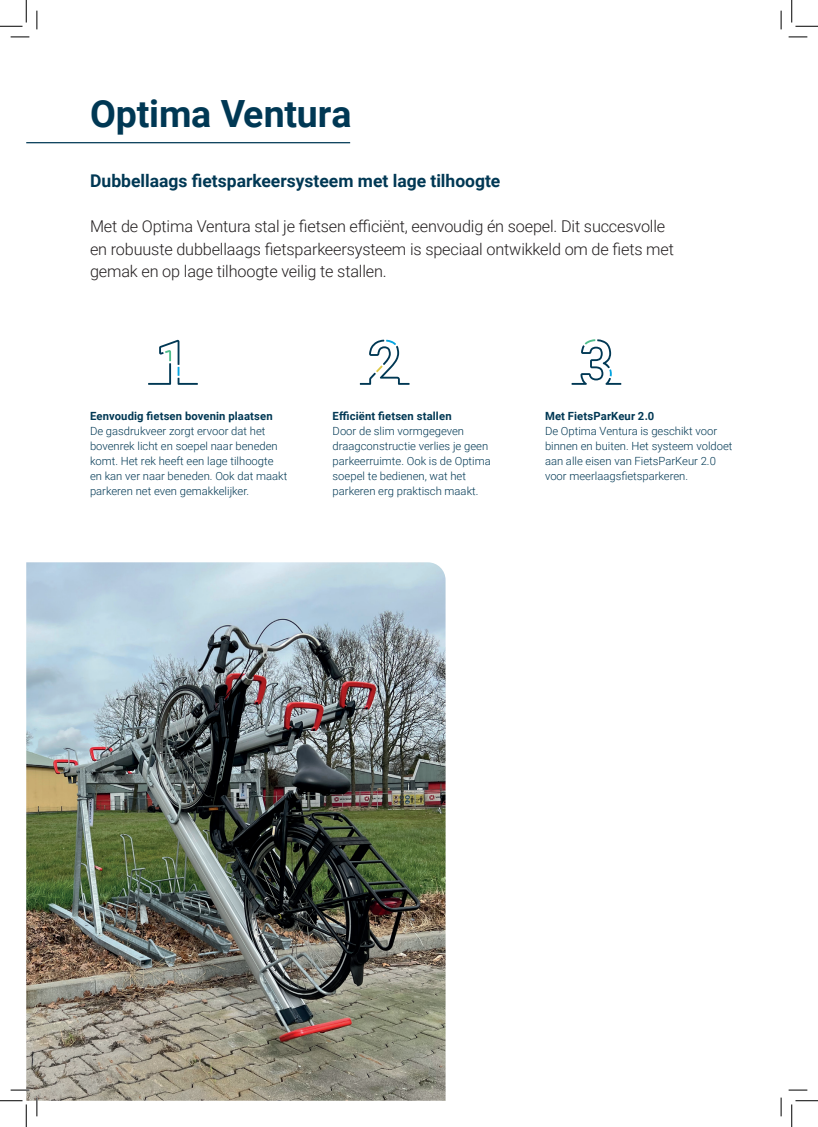
<style>
.page{position:relative;width:818px;height:1127px;background:#fff}
.page>*{position:absolute;margin:0;border:0;box-sizing:border-box;transform-origin:0 0}
.t1{font:700 37.5px "Roboto";letter-spacing:-.005em;color:#003854}
.t2{font:700 17.5px "Roboto";color:#003854}
.t3{font:300 16.25px/22.5px "Roboto";letter-spacing:-.01em;color:#231f20}
.t4{font:300 11.25px/15px "Roboto";color:#003854}
.t5{font:700 11.25px "Roboto";letter-spacing:.015em;color:#003854}
</style>
<div class="page">
<img style="left:26px;top:562px;width:419px;height:538px">
<hr style="left:26px;top:142px;width:324px;height:1px;background:#003854">
<svg style="left:571px;top:339px;width:50px;height:46px"></svg>
<svg style="left:148px;top:340px;width:50px;height:45px"></svg>
<svg style="left:360px;top:339px;width:49px;height:46px"></svg>
<svg style="left:11px;top:36px;width:18px;height:2px"></svg>
<svg style="left:788px;top:36px;width:19px;height:2px"></svg>
<svg style="left:11px;top:1088px;width:18px;height:2px"></svg>
<svg style="left:788px;top:1089px;width:19px;height:1px"></svg>
<svg style="left:36px;top:11px;width:2px;height:18px"></svg>
<svg style="left:36px;top:1097px;width:2px;height:18px"></svg>
<svg style="left:780px;top:11px;width:2px;height:18px"></svg>
<svg style="left:780px;top:1097px;width:2px;height:18px"></svg>
<svg style="left:0;top:0;width:27px;height:27px"></svg>
<svg style="left:0;top:1100px;width:27px;height:26px"></svg>
<svg style="left:791px;top:0;width:27px;height:27px"></svg>
<svg style="left:791px;top:1100px;width:27px;height:26px"></svg>
<h1 class="t1" style="left:90px;top:87px;width:263px">Optima Ventura</h1>
<h2 class="t2" style="left:90px;top:168px;width:412px">Dubbellaags fietsparkeersysteem met lage tilhoogte</h2>
<h3 class="t3" style="left:90px;top:214px;width:585px">Met de Optima Ventura stal je fietsen efficiënt, eenvoudig én soepel. Dit succesvolle en robuuste dubbellaags fietsparkeersysteem is speciaal ontwikkeld om de fiets met gemak en op lage tilhoogte veilig te stallen.</h3>
<p class="t5" style="left:90px;top:408px;width:184px">Eenvoudig fietsen bovenin plaatsen</p>
<p class="t4" style="left:90px;top:422px;width:199px">De gasdrukveer zorgt ervoor dat het bovenrek licht en soepel naar beneden komt. Het rek heeft een lage tilhoogte en kan ver naar beneden. Ook dat maakt parkeren net even gemakkelijker.</p>
<p class="t5" style="left:333px;top:407px;width:120px">Efficiënt fietsen stallen</p>
<p class="t4" style="left:333px;top:422px;width:160px">Door de slim vormgegeven draagconstructie verlies je geen parkeerruimte. Ook is de Optima soepel te bedienen, wat het parkeren erg praktisch maakt.</p>
<p class="t5" style="left:545px;top:407px;width:111px">Met FietsParKeur 2.0</p>
<p class="t4" style="left:545px;top:422px;width:189px">De Optima Ventura is geschikt voor binnen en buiten. Het systeem voldoet aan alle eisen van FietsParKeur 2.0 voor meerlaagsfietsparkeren.</p>
</div>
